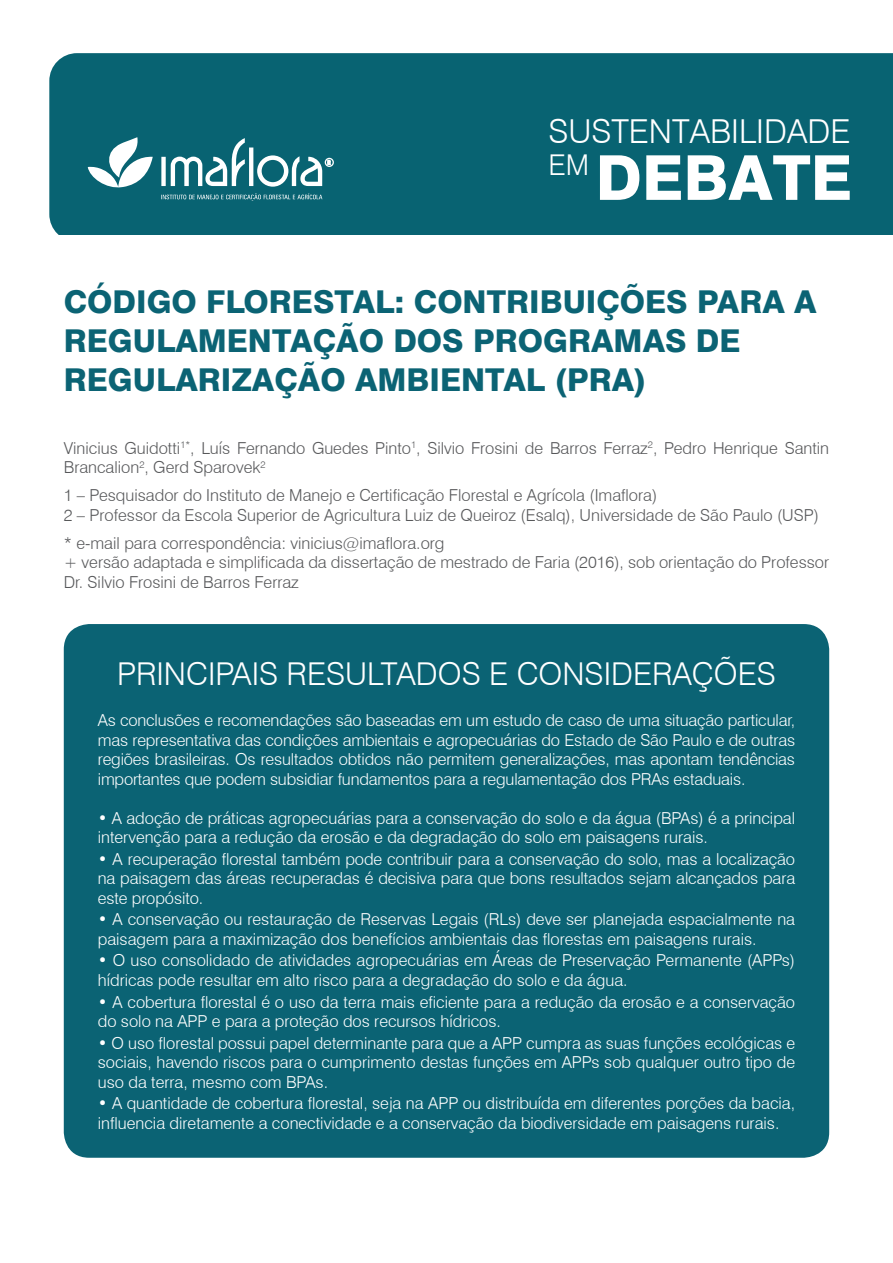
<style>
.page{position:relative;width:893px;height:1263px;background:#fff}
.page>*{position:absolute;margin:0;border:0;box-sizing:border-box;transform-origin:0 0}
.t1{font:800 61.95px "Swiss 721 BT";color:#fff}
.t2{font:300 33px "Swiss 721 BT";color:#fff}
.t3{font:800 31.5px/39px "Swiss 721 BT";color:#0b6374}
.t4{font:300 31.5px "Swiss 721 BT";color:#fff}
.t5{font:300 16.5px/19.5px "Swiss 721 BT";color:#fff}
.t6{font:300 16.5px/19.5px "Swiss 721 BT";color:#57585a}
</style>
<div class="page">
<div style="left:49px;top:53px;width:844px;height:182px;background:#086372"></div>
<svg style="left:88px;top:137px;width:65px;height:52px"></svg>
<svg style="left:161px;top:193px;width:161px;height:8px"></svg>
<svg style="left:161px;top:138px;width:173px;height:49px"></svg>
<div style="left:64px;top:624px;width:765px;height:534px;background:#0b6374;border-radius:26px"></div>
<h2 class="t2" style="left:548px;top:111px;width:304px">SUSTENTABILIDADE</h2>
<h1 class="t1" style="left:548px;top:140px;width:305px"><sup>EM</sup> DEBATE</h1>
<h3 class="t3" style="left:64px;top:282px;width:754px">CÓDIGO FLORESTAL: CONTRIBUIÇÕES PARA A<br>REGULAMENTAÇÃO DOS PROGRAMAS DE<br>REGULARIZAÇÃO AMBIENTAL (PRA)</h3>
<p class="t6" style="left:64px;top:438px;width:767px">Vinicius Guidotti<sup>1*</sup>, Luís Fernando Guedes Pinto<sup>1</sup>, Silvio Frosini de Barros Ferraz<sup>2</sup>, Pedro Henrique Santin<br>Brancalion<sup>2</sup>, Gerd Sparovek<sup>2</sup></p>
<p class="t6" style="left:64px;top:485px;width:757px">1 – Pesquisador do Instituto de Manejo e Certificação Florestal e Agrícola (Imaflora)<br>2 – Professor da Escola Superior de Agricultura Luiz de Queiroz (Esalq), Universidade de São Paulo (USP)</p>
<p class="t6" style="left:64px;top:533px;width:767px">* e-mail para correspondência: vinicius@imaflora.org<br>+ versão adaptada e simplificada da dissertação de mestrado de Faria (2016), sob orientação do Professor<br>Dr. Silvio Frosini de Barros Ferraz</p>
<h3 class="t4" style="left:117px;top:655px;width:660px">PRINCIPAIS RESULTADOS E CONSIDERAÇÕES</h3>
<p class="t5" style="left:98px;top:710px;width:699px;text-align:justify">As conclusões e recomendações são baseadas em um estudo de caso de uma situação particular, mas representativa das condições ambientais e agropecuárias do Estado de São Paulo e de outras regiões brasileiras. Os resultados obtidos não permitem generalizações, mas apontam tendências importantes que podem subsidiar fundamentos para a regulamentação dos PRAs estaduais.</p>
<p class="t5" style="left:98px;top:808px;width:699px">• A adoção de práticas agropecuárias para a conservação do solo e da água (BPAs) é a principal intervenção para a redução da erosão e da degradação do solo em paisagens rurais.</p>
<p class="t5" style="left:98px;top:849px;width:699px;text-align:justify">• A recuperação florestal também pode contribuir para a conservação do solo, mas a localização na paisagem das áreas recuperadas é decisiva para que bons resultados sejam alcançados para este propósito.</p>
<p class="t5" style="left:98px;top:909px;width:699px">• A conservação ou restauração de Reservas Legais (RLs) deve ser planejada espacialmente na paisagem para a maximização dos benefícios ambientais das florestas em paisagens rurais.</p>
<p class="t5" style="left:98px;top:951px;width:699px">• O uso consolidado de atividades agropecuárias em Áreas de Preservação Permanente (APPs) hídricas pode resultar em alto risco para a degradação do solo e da água.</p>
<p class="t5" style="left:98px;top:992px;width:699px">• A cobertura florestal é o uso da terra mais eficiente para a redução da erosão e a conservação do solo na APP e para a proteção dos recursos hídricos.</p>
<p class="t5" style="left:98px;top:1033px;width:699px;text-align:justify">• O uso florestal possui papel determinante para que a APP cumpra as suas funções ecológicas e sociais, havendo riscos para o cumprimento destas funções em APPs sob qualquer outro tipo de uso da terra, mesmo com BPAs.</p>
<p class="t5" style="left:98px;top:1094px;width:699px">• A quantidade de cobertura florestal, seja na APP ou distribuída em diferentes porções da bacia, influencia diretamente a conectividade e a conservação da biodiversidade em paisagens rurais.</p>
</div>
